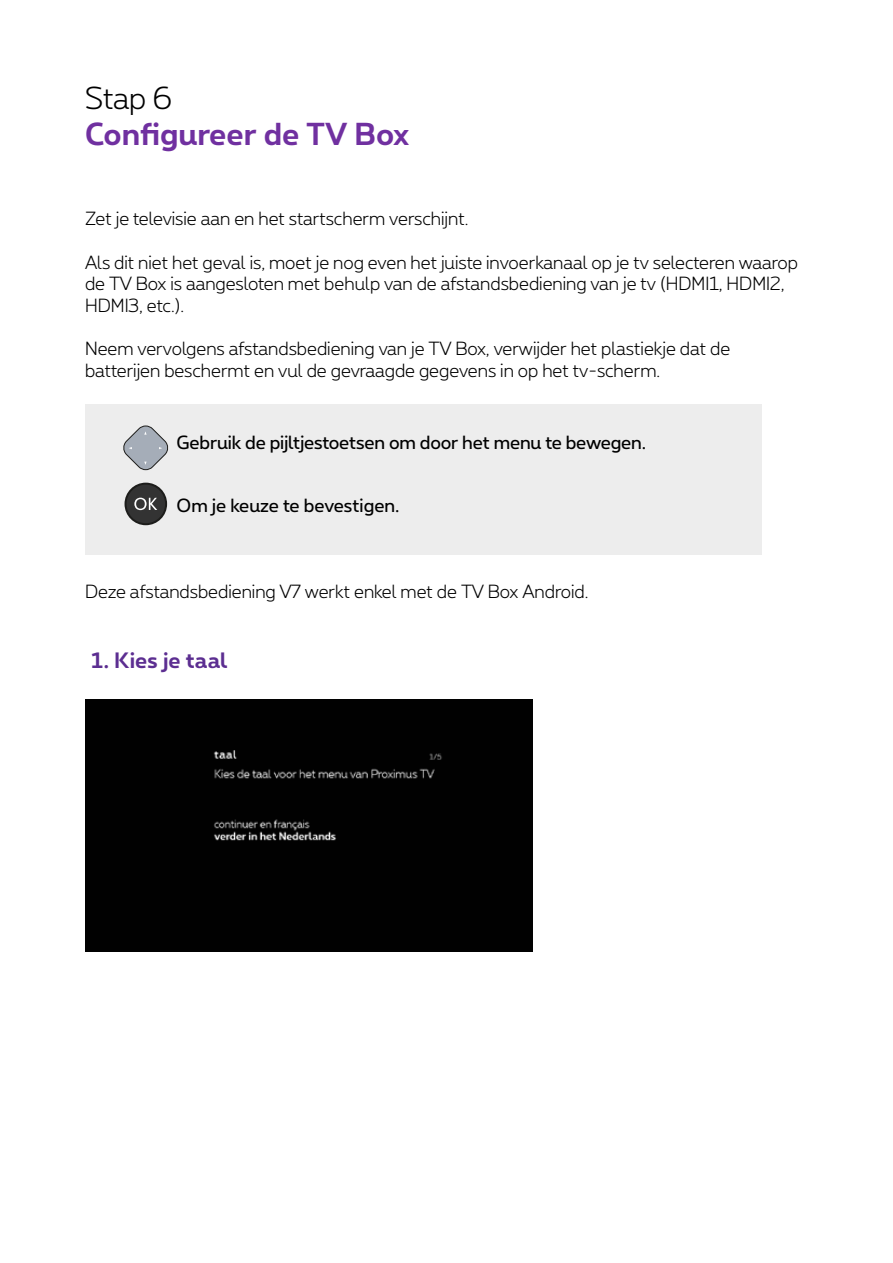
<style>
.page{position:relative;width:893px;height:1263px;background:#fff}
.page>*{position:absolute;margin:0;border:0;box-sizing:border-box;transform-origin:0 0}
.t1{font:700 30px "Proximus";color:#7030a0}
.t2{font:300 30px "Proximus";color:#000}
.t3{font:700 21px "Proximus";color:#5c2e91}
.t4{font:300 18px/21.6px "Proximus";color:#000}
.t5{font:18px "Proximus";letter-spacing:-.01em;color:#000}
</style>
<div class="page">
<div style="left:85px;top:404px;width:677px;height:150px;background:#ededed"></div>
<svg style="left:123px;top:426px;width:45px;height:44px"></svg>
<div style="left:126px;top:484px;width:40px;height:40px;background:#333;border-radius:50%"></div>
<div style="left:125px;top:483px;width:42px;height:42px;border:2px solid #1d1d1b;border-radius:50%"></div>
<svg style="left:134px;top:498px;width:23px;height:12px"></svg>
<div style="left:85px;top:700px;width:447px;height:251px;background:#010101"></div>
<h1 class="t2" style="left:85px;top:78px;width:89px">Stap 6</h1>
<h1 class="t1" style="left:85px;top:112px;width:326px">Configureer de TV Box</h1>
<p class="t4" style="left:85px;top:207px;width:385px">Zet je televisie aan en het startscherm verschijnt.</p>
<p class="t4" style="left:85px;top:250px;width:714px">Als dit niet het geval is, moet je nog even het juiste invoerkanaal op je tv selecteren waarop de TV Box is aangesloten met behulp van de afstandsbediening van je tv (HDMI1, HDMI2,<br>HDMI3, etc.).</p>
<p class="t4" style="left:85px;top:337px;width:647px">Neem vervolgens afstandsbediening van je TV Box, verwijder het plastiekje dat de batterijen beschermt en vul de gevraagde gegevens in op het tv-scherm.</p>
<p class="t5" style="left:176px;top:429px;width:471px">Gebruik de pijltjestoetsen om door het menu te bewegen.</p>
<p class="t5" style="left:177px;top:492px;width:224px">Om je keuze te bevestigen.</p>
<p class="t4" style="left:85px;top:579px;width:505px">Deze afstandsbediening V7 werkt enkel met de TV Box Android.</p>
<p class="t3" style="left:91px;top:645px;width:138px">1. Kies je taal</p>
</div>
